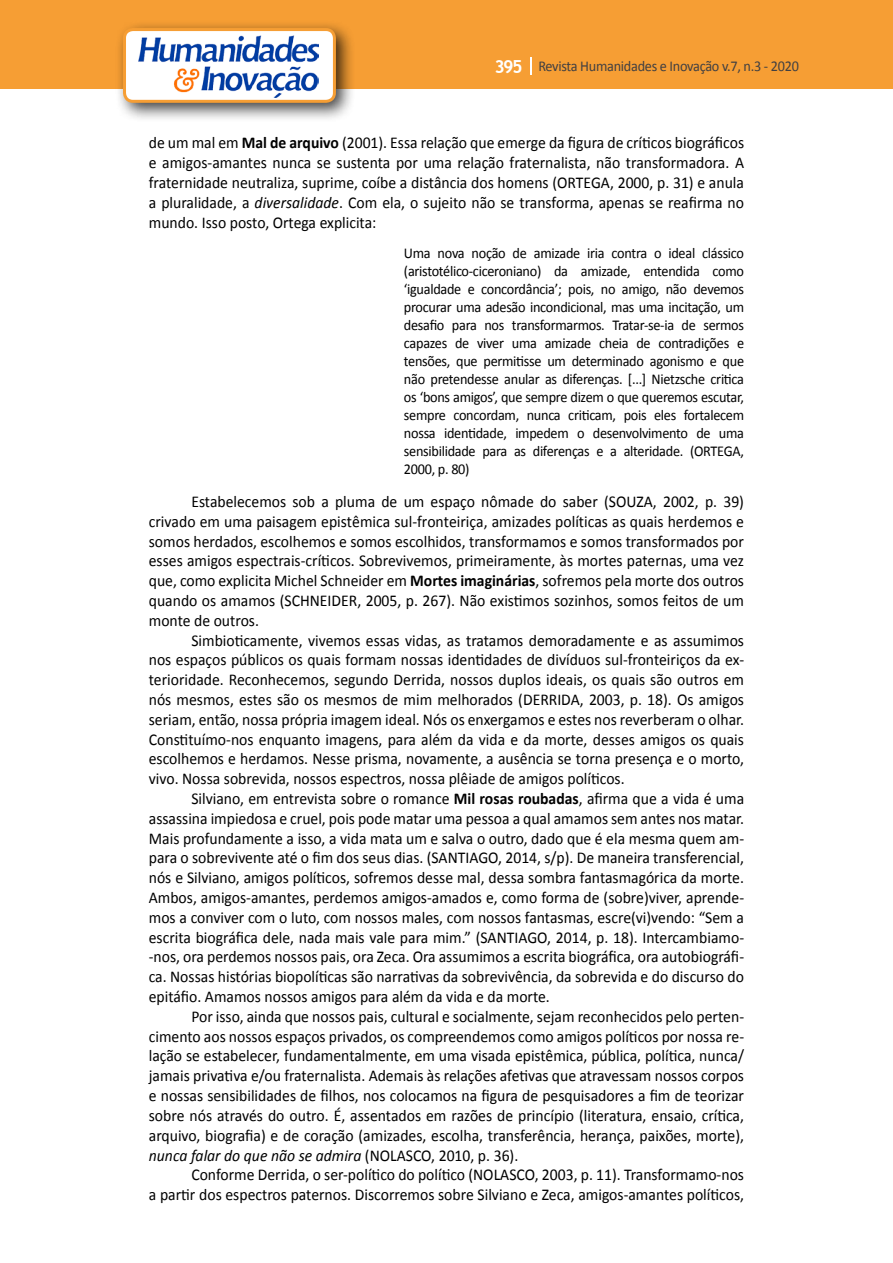
<style>
.page{position:relative;width:893px;height:1263px;background:#fff}
.page>*{position:absolute;margin:0;border:0;box-sizing:border-box;transform-origin:0 0}
.t1{font:16.5px/19.8px "Calibri";color:#000;text-align:justify;scale:.95 1}
.t2{font:15px/18px "Calibri";letter-spacing:-.02em;color:#000;text-align:justify;scale:.95 1}
.t3{font:15px "Calibri";letter-spacing:-.02em;color:#414042;scale:.95 1}
.s1{font-family:"Trebuchet MS";font-weight:700;font-size:18px;color:#fff}
.s2{font-weight:700}
.s3{font-style:italic}
</style>
<div class="page">
<div style="left:0;top:0;width:893px;height:88px;background:#f69e34"></div>
<svg style="left:530px;top:57px;width:2px;height:18px"></svg>
<div style="left:115px;top:20px;width:241px;height:103px;background:#000;opacity:.75"></div>
<div style="left:125px;top:30px;width:209px;height:71px;background:#fff;border-radius:9px"></div>
<img style="left:138px;top:35px;width:181px;height:62px">
<div style="left:123px;top:28px;width:213px;height:75px;border:3px solid #f69e34;border-radius:9px"></div>
<p class="t3" style="left:495px;top:57px;width:322px"><span class="s1">395</span> Revista Humanidades e Inovação v.7, n.3 - 2020</p>
<p class="t1" style="left:149px;top:133px;width:628px">de um mal em <span class="s2">Mal de arquivo</span> (2001). Essa relação que emerge da figura de críticos biográficos e amigos-amantes nunca se sustenta por uma relação fraternalista, não transformadora. A fraternidade neutraliza, suprime, coíbe a distância dos homens (ORTEGA, 2000, p. 31) e anula a pluralidade, a <span class="s3">diversalidade</span>. Com ela, o sujeito não se transforma, apenas se reafirma no mundo. Isso posto, Ortega explicita:</p>
<p class="t2" style="left:404px;top:244px;width:360px">Uma nova noção de amizade iria contra o ideal clássico (aristotélico-ciceroniano) da amizade, entendida como ‘igualdade e concordância’; pois, no amigo, não devemos procurar uma adesão incondicional, mas uma incitação, um desafio para nos transformarmos. Tratar-se-ia de sermos capazes de viver uma amizade cheia de contradições e tensões, que permitisse um determinado agonismo e que não pretendesse anular as diferenças. [...] Nietzsche critica os ‘bons amigos’, que sempre dizem o que queremos escutar, sempre concordam, nunca criticam, pois eles fortalecem nossa identidade, impedem o desenvolvimento de uma sensibilidade para as diferenças e a alteridade. (ORTEGA, 2000, p. 80)</p>
<p class="t1" style="left:149px;top:492px;width:628px;text-indent:43px">Estabelecemos sob a pluma de um espaço nômade do saber (SOUZA, 2002, p. 39) crivado em uma paisagem epistêmica sul-fronteiriça, amizades políticas as quais herdemos e somos herdados, escolhemos e somos escolhidos, transformamos e somos transformados por esses amigos espectrais-críticos. Sobrevivemos, primeiramente, às mortes paternas, uma vez que, como explicita Michel Schneider em <span class="s2">Mortes imaginárias</span>, sofremos pela morte dos outros quando os amamos (SCHNEIDER, 2005, p. 267). Não existimos sozinhos, somos feitos de um monte de outros.</p>
<p class="t1" style="left:149px;top:630px;width:628px;text-indent:43px">Simbioticamente, vivemos essas vidas, as tratamos demoradamente e as assumimos nos espaços públicos os quais formam nossas identidades de divíduos sul-fronteiriços da ex&shy;terioridade. Reconhecemos, segundo Derrida, nossos duplos ideais, os quais são outros em nós mesmos, estes são os mesmos de mim melhorados (DERRIDA, 2003, p. 18). Os amigos seriam, então, nossa própria imagem ideal. Nós os enxergamos e estes nos reverberam o olhar.<br>Constituímo-nos enquanto imagens, para além da vida e da morte, desses amigos os quais escolhemos e herdamos. Nesse prisma, novamente, a ausência se torna presença e o morto, vivo. Nossa sobrevida, nossos espectros, nossa plêiade de amigos políticos.</p>
<p class="t1" style="left:149px;top:789px;width:628px;text-indent:43px">Silviano, em entrevista sobre o romance <span class="s2">Mil rosas roubadas</span>, afirma que a vida é uma assassina impiedosa e cruel, pois pode matar uma pessoa a qual amamos sem antes nos matar.<br>Mais profundamente a isso, a vida mata um e salva o outro, dado que é ela mesma quem am&shy;para o sobrevivente até o fim dos seus dias. (SANTIAGO, 2014, s/p). De maneira transferencial, nós e Silviano, amigos políticos, sofremos desse mal, dessa sombra fantasmagórica da morte.<br>Ambos, amigos-amantes, perdemos amigos-amados e, como forma de (sobre)viver, aprende&shy;mos a conviver com o luto, com nossos males, com nossos fantasmas, escre(vi)vendo: “Sem a escrita biográfica dele, nada mais vale para mim.” (SANTIAGO, 2014, p. 18). Intercambiamo--nos, ora perdemos nossos pais, ora Zeca. Ora assumimos a escrita biográfica, ora autobiográfi&shy;ca. Nossas histórias biopolíticas são narrativas da sobrevivência, da sobrevida e do discurso do epitáfio. Amamos nossos amigos para além da vida e da morte.</p>
<p class="t1" style="left:149px;top:1006px;width:628px;text-indent:43px">Por isso, ainda que nossos pais, cultural e socialmente, sejam reconhecidos pelo perten&shy;cimento aos nossos espaços privados, os compreendemos como amigos políticos por nossa re&shy;lação se estabelecer, fundamentalmente, em uma visada epistêmica, pública, política, nunca/ jamais privativa e/ou fraternalista. Ademais às relações afetivas que atravessam nossos corpos e nossas sensibilidades de filhos, nos colocamos na figura de pesquisadores a fim de teorizar sobre nós através do outro. É, assentados em razões de princípio (literatura, ensaio, crítica, arquivo, biografia) e de coração (amizades, escolha, transferência, herança, paixões, morte), <span class="s3">nunca falar do que não se admira</span> (NOLASCO, 2010, p. 36).</p>
<p class="t1" style="left:149px;top:1165px;width:628px;text-align:right">Conforme Derrida, o ser-político do político (NOLASCO, 2003, p. 11). Transformamo-nos<br>a partir dos espectros paternos. Discorremos sobre Silviano e Zeca, amigos-amantes políticos,</p>
</div>
